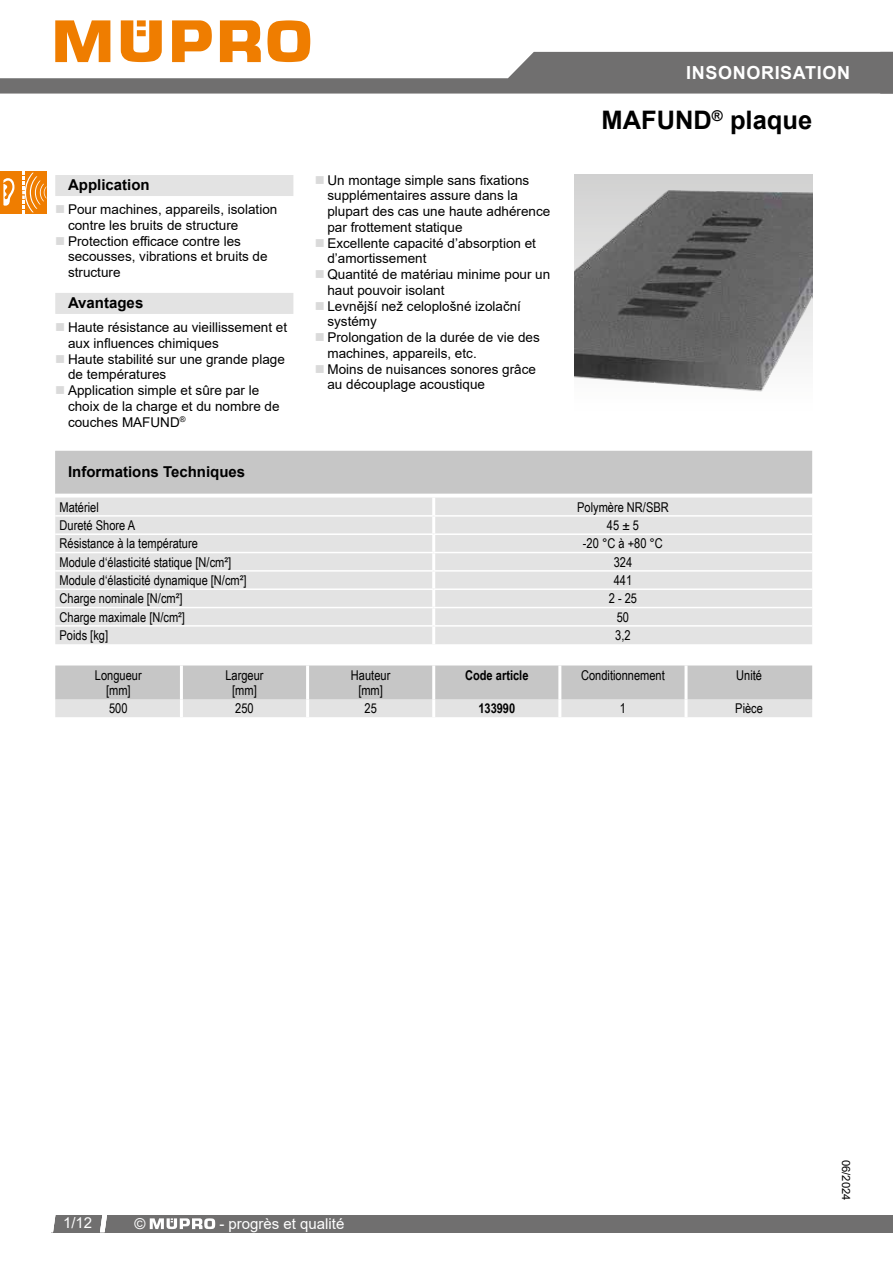
<style>
.page{position:relative;width:893px;height:1263px;background:#fff}
.page>*{position:absolute;margin:0;border:0;box-sizing:border-box;transform-origin:0 0}
.t1{font:700 25.5px "Arial";color:#000}
.t2{font:700 18px "Arial";letter-spacing:.035em;color:#fff}
.t3{font:700 15px "Arial";color:#000}
.t4{font:15px "Arial";color:#fff}
.t5{font:13.5px/15.8px "Arial";color:#000}
.t6{font:13.5px/15.8px "Arial Narrow";color:#000;text-align:center}
.t7{font:700 13.5px "Arial Narrow";color:#000}
.t8{font:11.25px "Arial";color:#000}
</style>
<div class="page">
<svg style="left:0;top:20px;width:893px;height:74px"></svg>
<div style="left:51px;top:1215px;width:842px;height:17px;background:#706f6f"></div>
<svg style="left:51px;top:1215px;width:4px;height:17px"></svg>
<svg style="left:100px;top:1215px;width:7px;height:17px"></svg>
<svg style="left:150px;top:1218px;width:65px;height:11px"></svg>
<div style="left:55px;top:175px;width:238px;height:21px;background:#e3e3e3"></div>
<div style="left:55px;top:293px;width:238px;height:21px;background:#e3e3e3"></div>
<img style="left:574px;top:175px;width:238px;height:217px">
<div style="left:55px;top:451px;width:757px;height:42px;background:#c6c6c6"></div>
<div style="left:55px;top:497px;width:757px;height:147px;background:#e3e3e3"></div>
<hr style="left:432px;top:497px;width:3px;height:18px;background:#fff">
<hr style="left:432px;top:517px;width:3px;height:16px;background:#fff">
<hr style="left:432px;top:535px;width:3px;height:17px;background:#fff">
<hr style="left:432px;top:553px;width:3px;height:17px;background:#fff">
<hr style="left:432px;top:572px;width:3px;height:16px;background:#fff">
<hr style="left:432px;top:590px;width:3px;height:17px;background:#fff">
<hr style="left:432px;top:608px;width:3px;height:17px;background:#fff">
<hr style="left:432px;top:627px;width:3px;height:17px;background:#fff">
<hr style="left:55px;top:515px;width:379px;height:2px;background:#fff">
<hr style="left:434px;top:515px;width:378px;height:2px;background:#fff">
<hr style="left:55px;top:533px;width:379px;height:2px;background:#fff">
<hr style="left:434px;top:533px;width:378px;height:2px;background:#fff">
<hr style="left:55px;top:552px;width:379px;height:1px;background:#fff">
<hr style="left:434px;top:552px;width:378px;height:1px;background:#fff">
<hr style="left:55px;top:570px;width:379px;height:2px;background:#fff">
<hr style="left:434px;top:570px;width:378px;height:2px;background:#fff">
<hr style="left:55px;top:588px;width:379px;height:2px;background:#fff">
<hr style="left:434px;top:588px;width:378px;height:2px;background:#fff">
<hr style="left:55px;top:607px;width:379px;height:1px;background:#fff">
<hr style="left:434px;top:607px;width:378px;height:1px;background:#fff">
<hr style="left:55px;top:625px;width:379px;height:2px;background:#fff">
<hr style="left:434px;top:625px;width:378px;height:2px;background:#fff">
<svg style="left:55px;top:665px;width:757px;height:52px;background:#d0d0d0"></svg>
<hr style="left:180px;top:665px;width:3px;height:35px;background:#fff">
<hr style="left:306px;top:665px;width:3px;height:35px;background:#fff">
<hr style="left:432px;top:665px;width:3px;height:35px;background:#fff">
<hr style="left:558px;top:665px;width:3px;height:35px;background:#fff">
<hr style="left:684px;top:665px;width:3px;height:35px;background:#fff">
<hr style="left:180px;top:700px;width:3px;height:17px;background:#fff">
<hr style="left:306px;top:700px;width:3px;height:17px;background:#fff">
<hr style="left:432px;top:700px;width:3px;height:17px;background:#fff">
<hr style="left:558px;top:700px;width:3px;height:17px;background:#fff">
<hr style="left:684px;top:700px;width:3px;height:17px;background:#fff">
<div style="left:0;top:171px;width:47px;height:43px;background:#ef7d00"></div>
<svg style="left:3px;top:178px;width:11px;height:28px"></svg>
<svg style="left:22px;top:171px;width:25px;height:43px"></svg>
<h2 class="t2" style="left:686px;top:60px;width:165px">INSONORISATION</h2>
<p class="t3" style="left:68px;top:174px;width:83px">Application</p>
<p class="t5" style="left:68px;top:201px;width:211px">Pour machines, appareils, isolation contre les bruits de structure<br>Protection efficace contre les secousses, vibrations et bruits de structure</p>
<p class="t3" style="left:68px;top:292px;width:77px">Avantages</p>
<p class="t5" style="left:68px;top:319px;width:221px">Haute résistance au vieillissement et aux influences chimiques<br>Haute stabilité sur une grande plage de températures<br>Application simple et sûre par le choix de la charge et du nombre de couches MAFUND<sup>®</sup></p>
<p class="t5" style="left:327px;top:172px;width:224px">Un montage simple sans fixations supplémentaires assure dans la plupart des cas une haute adhérence par frottement statique<br>Excellente capacité d’absorption et d’amortissement<br>Quantité de matériau minime pour un haut pouvoir isolant<br>Levnější než celoplošné izolační systémy<br>Prolongation de la durée de vie des machines, appareils, etc.<br>Moins de nuisances sonores grâce au découplage acoustique</p>
<h1 class="t1" style="left:601px;top:102px;width:212px">MAFUND<sup>®</sup> plaque</h1>
<p class="t3" style="left:68px;top:462px;width:179px">Informations Techniques</p>
<p class="t6" style="left:60px;top:498px;width:41px">Matériel</p>
<p class="t6" style="left:577px;top:498px;width:93px">Polymère NR/SBR</p>
<p class="t6" style="left:60px;top:517px;width:77px">Dureté Shore A</p>
<p class="t6" style="left:607px;top:517px;width:34px">45 ± 5</p>
<p class="t6" style="left:60px;top:535px;width:140px">Résistance à la température</p>
<p class="t6" style="left:583px;top:535px;width:82px">-20 °C à +80 °C</p>
<p class="t6" style="left:60px;top:553px;width:173px">Module d‘élasticité statique [N/cm²]</p>
<p class="t6" style="left:614px;top:553px;width:20px">324</p>
<p class="t6" style="left:60px;top:572px;width:189px">Module d‘élasticité dynamique [N/cm²]</p>
<p class="t6" style="left:614px;top:572px;width:20px">441</p>
<p class="t6" style="left:60px;top:590px;width:125px">Charge nominale [N/cm²]</p>
<p class="t6" style="left:609px;top:590px;width:30px">2 - 25</p>
<p class="t6" style="left:60px;top:608px;width:127px">Charge maximale [N/cm²]</p>
<p class="t6" style="left:617px;top:608px;width:14px">50</p>
<p class="t6" style="left:60px;top:627px;width:50px">Poids [kg]</p>
<p class="t6" style="left:615px;top:627px;width:17px">3,2</p>
<p class="t6" style="left:95px;top:666px;width:48px">Longueur [mm]</p>
<p class="t6" style="left:225px;top:666px;width:40px">Largeur [mm]</p>
<p class="t6" style="left:351px;top:666px;width:41px">Hauteur [mm]</p>
<p class="t7" style="left:465px;top:665px;width:65px">Code article</p>
<p class="t6" style="left:581px;top:666px;width:85px">Conditionnement</p>
<p class="t6" style="left:736px;top:666px;width:27px">Unité</p>
<p class="t6" style="left:109px;top:700px;width:20px">500</p>
<p class="t6" style="left:235px;top:700px;width:20px">250</p>
<p class="t6" style="left:364px;top:700px;width:14px">25</p>
<p class="t7" style="left:478px;top:698px;width:38px">133990</p>
<p class="t6" style="left:620px;top:700px;width:8px">1</p>
<p class="t6" style="left:735px;top:700px;width:29px">Pièce</p>
<p class="t4" style="left:63px;top:1213px;width:31px">1/12</p>
<p class="t4" style="left:135px;top:1213px;width:13px">©</p>
<p class="t4" style="left:219px;top:1213px;width:127px">- progrès et qualité</p>
<p class="t8" style="left:854px;top:1160px;width:42px;rotate:90deg">06/2024</p>
</div>
